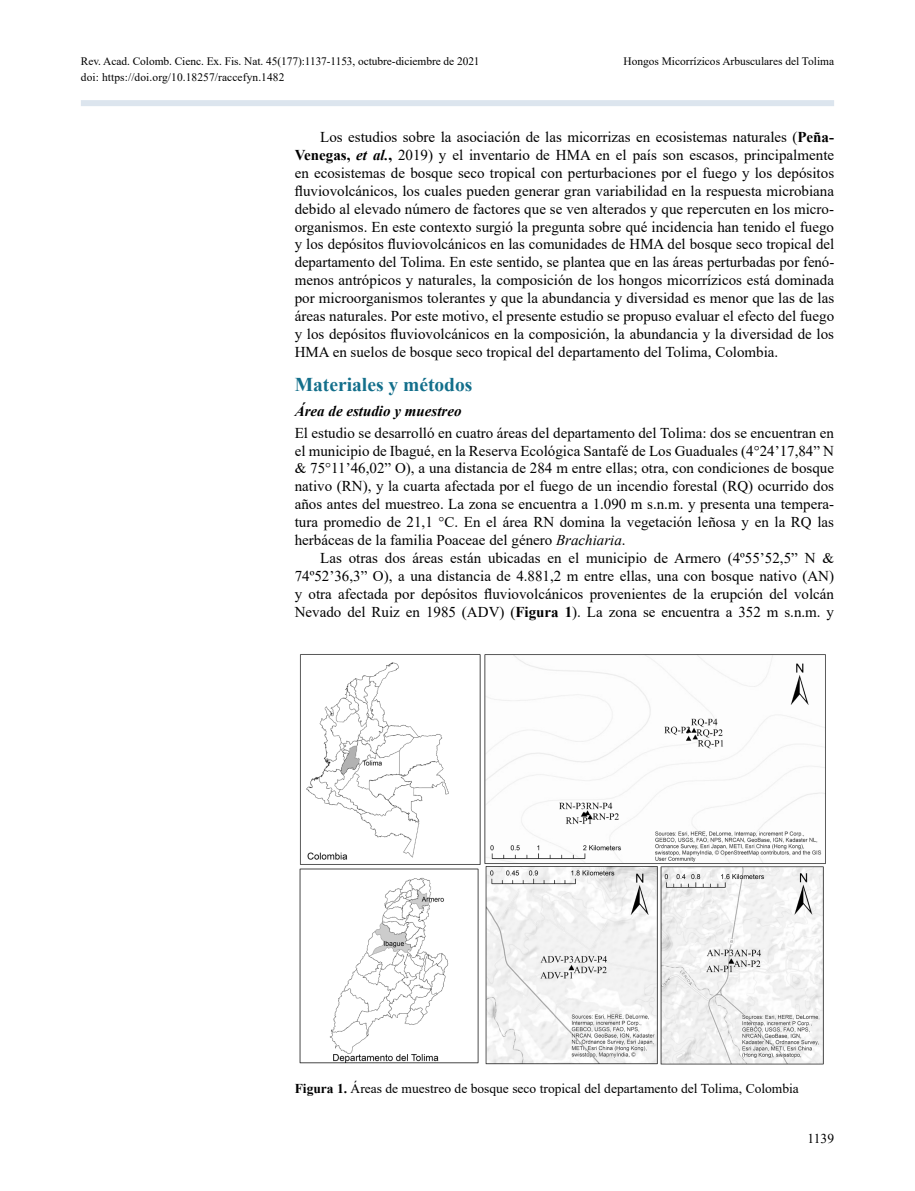
<style>
.page{position:relative;width:915px;height:1191px;background:#fff}
.page>*{position:absolute;margin:0;border:0;box-sizing:border-box;transform-origin:0 0}
.t1{font:700 19.5px "Times New Roman";color:#136f8b}
.t2{font:15px/17.9px "Times New Roman";color:#000;text-align:justify}
.t3{font:italic 700 15px "Times New Roman";color:#000}
.t4{font:13.5px "Times New Roman";color:#000}
.t5{font:11.4px "Times New Roman";color:#000}
.s1{font-weight:700}
.s2{font-weight:700;font-style:italic}
.s3{font-style:italic}
</style>
<div class="page">
<div style="left:81px;top:100px;width:752px;height:6px;background:#dce5ee"></div>
<img style="left:299px;top:654px;width:527px;height:411px">
<p class="t5" style="left:81px;top:53px;width:400px">Rev. Acad. Colomb. Cienc. Ex. Fis. Nat. 45(177):1137-1153, octubre-diciembre de 2021</p>
<p class="t5" style="left:81px;top:69px;width:205px">doi: https://doi.org/10.18257/raccefyn.1482</p>
<p class="t5" style="left:623px;top:53px;width:212px">Hongos Micorrízicos Arbusculares del Tolima</p>
<p class="t2" style="left:294px;top:128px;width:541px;text-indent:26px">Los estudios sobre la asociación de las micorrizas en ecosistemas naturales (<span class="s1">Peña-Venegas,</span> <span class="s2">et al.</span><span class="s1">,</span> 2019) y el inventario de HMA en el país son escasos, principalmente en ecosistemas de bosque seco tropical con perturbaciones por el fuego y los depósitos fluviovolcánicos, los cuales pueden generar gran variabilidad en la respuesta microbiana debido al elevado número de factores que se ven alterados y que repercuten en los micro&shy;organismos. En este contexto surgió la pregunta sobre qué incidencia han tenido el fuego y los depósitos fluviovolcánicos en las comunidades de HMA del bosque seco tropical del departamento del Tolima. En este sentido, se plantea que en las áreas perturbadas por fenó&shy;menos antrópicos y naturales, la composición de los hongos micorrízicos está dominada por microorganismos tolerantes y que la abundancia y diversidad es menor que las de las áreas naturales. Por este motivo, el presente estudio se propuso evaluar el efecto del fuego y los depósitos fluviovolcánicos en la composición, la abundancia y la diversidad de los HMA en suelos de bosque seco tropical del departamento del Tolima, Colombia.</p>
<h1 class="t1" style="left:294px;top:371px;width:179px">Materiales y métodos</h1>
<p class="t3" style="left:294px;top:400px;width:168px">Área de estudio y muestreo</p>
<p class="t2" style="left:294px;top:423px;width:540px">El estudio se desarrolló en cuatro áreas del departamento del Tolima: dos se encuentran en el municipio de Ibagué, en la Reserva Ecológica Santafé de Los Guaduales (4°24’17,84” N &amp; 75°11’46,02” O), a una distancia de 284 m entre ellas; otra, con condiciones de bosque nativo (RN), y la cuarta afectada por el fuego de un incendio forestal (RQ) ocurrido dos años antes del muestreo. La zona se encuentra a 1.090 m s.n.m. y presenta una tempera&shy;tura promedio de 21,1 °C. En el área RN domina la vegetación leñosa y en la RQ las herbáceas de la familia Poaceae del género <span class="s3">Brachiaria</span>.</p>
<p class="t2" style="left:294px;top:549px;width:540px;text-indent:26px">Las otras dos áreas están ubicadas en el municipio de Armero (4º55’52,5” N &amp; 74º52’36,3” O), a una distancia de 4.881,2 m entre ellas, una con bosque nativo (AN) y otra afectada por depósitos fluviovolcánicos provenientes de la erupción del volcán Nevado del Ruiz en 1985 (ADV) (<span class="s1">Figura 1</span>). La zona se encuentra a 352 m s.n.m. y</p>
<p class="t4" style="left:294px;top:1079px;width:505px"><span class="s1">Figura 1.</span> Áreas de muestreo de bosque seco tropical del departamento del Tolima, Colombia</p>
<p class="t4" style="left:807px;top:1128px;width:28px">1139</p>
</div>
